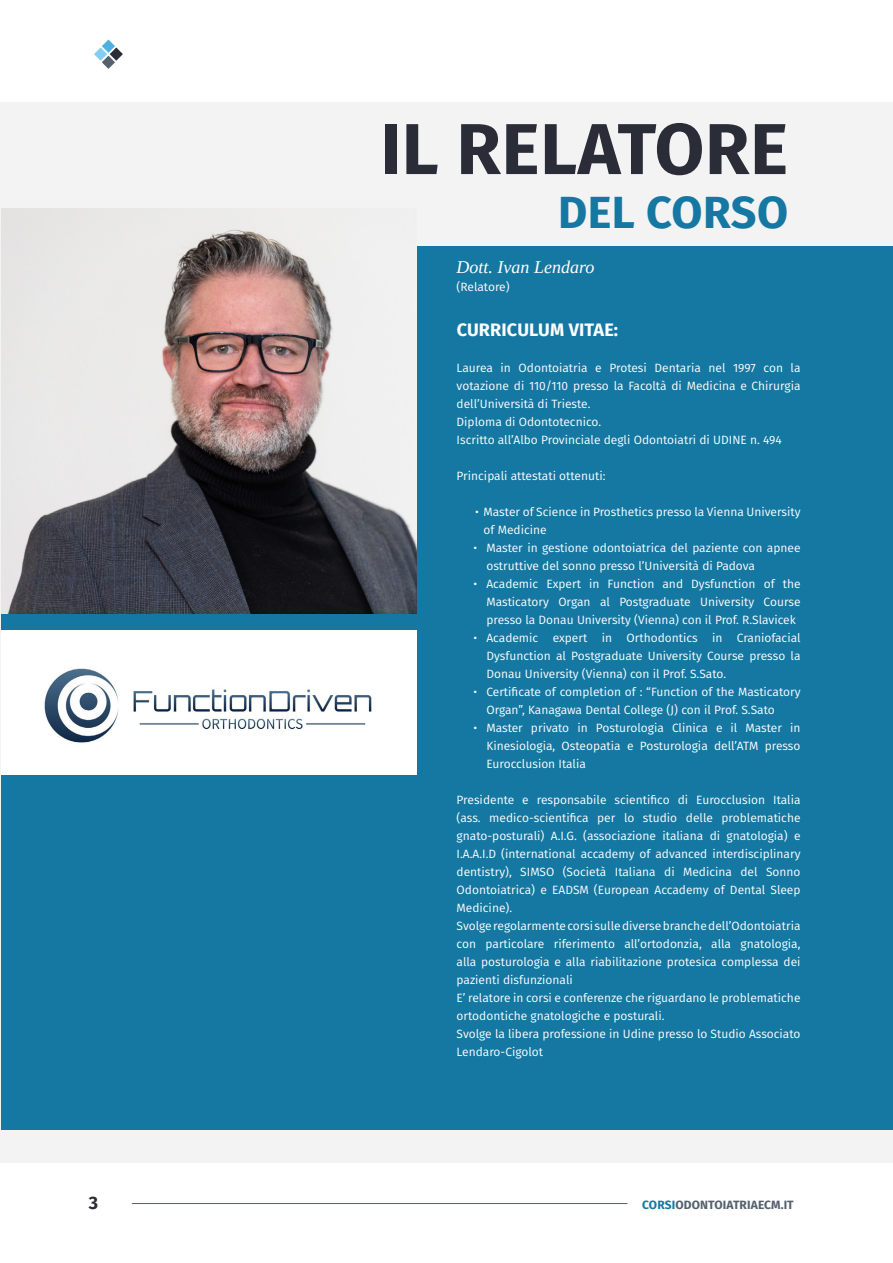
<style>
.page{position:relative;width:893px;height:1263px;background:#fff}
.page>*{position:absolute;margin:0;border:0;box-sizing:border-box;transform-origin:0 0}
.t1{font:700 72px "Fira Sans";letter-spacing:.01em;color:#2a2c38}
.t2{font:700 45px "Fira Sans";letter-spacing:.01em;color:#1578a2}
.t3{font:italic 18px "Liberation Serif";color:#fff}
.t4{font:700 18px "Fira Sans";letter-spacing:.01em;color:#fff}
.t5{font:700 18px "Fira Sans";color:#2a2c38}
.t6{font:12px/18px "Fira Sans";color:#fff}
.t7{font:700 12px "Fira Sans";letter-spacing:.01em;color:#55616e}
.s1{color:#1578a2}
</style>
<div class="page">
<div style="left:0;top:102px;width:893px;height:1060px;background:#f4f3f4"></div>
<div style="left:1px;top:246px;width:892px;height:883px;background:#1578a2"></div>
<img style="left:1px;top:209px;width:415px;height:405px">
<img style="left:1px;top:631px;width:415px;height:143px">
<hr style="left:132px;top:1203px;width:495px;height:1px;background:#55616e">
<svg style="left:94px;top:40px;width:21px;height:29px"></svg>
<img style="left:110px;top:47px;width:13px;height:14px">
<h1 class="t1" style="left:380px;top:88px;width:410px">IL RELATORE</h1>
<h2 class="t2" style="left:558px;top:174px;width:232px">DEL CORSO</h2>
<h3 class="t3" style="left:457px;top:255px;width:139px">Dott. Ivan Lendaro</h3>
<p class="t6" style="left:457px;top:278px;width:55px">(Relatore)</p>
<h3 class="t4" style="left:457px;top:315px;width:163px">CURRICULUM VITAE:</h3>
<p class="t6" style="left:457px;top:359px;width:345px">Laurea in Odontoiatria e Protesi Dentaria nel 1997 con la votazione di 110/110 presso la Facoltà di Medicina e Chirurgia dell’Università di Trieste.<br>Diploma di Odontotecnico.<br>Iscritto all’Albo Provinciale degli Odontoiatri di UDINE n. 494</p>
<p class="t6" style="left:457px;top:467px;width:150px">Principali attestati ottenuti:</p>
<p class="t6" style="left:484px;top:503px;width:318px;text-indent:-9px">• Master of Science in Prosthetics presso la Vienna University of Medicine</p>
<p class="t6" style="left:486px;top:539px;width:316px;text-indent:-13px">• Master in gestione odontoiatrica del paziente con apnee ostruttive del sonno presso l’Università di Padova</p>
<p class="t6" style="left:486px;top:575px;width:316px;text-align:justify;text-indent:-13px">• Academic Expert in Function and Dysfunction of the Masticatory Organ al Postgraduate University Course presso la Donau University (Vienna) con il Prof. R.Slavicek</p>
<p class="t6" style="left:486px;top:629px;width:316px;text-align:justify;text-indent:-13px">• Academic expert in Orthodontics in Craniofacial Dysfunction al Postgraduate University Course presso la Donau University (Vienna) con il Prof. S.Sato.</p>
<p class="t6" style="left:486px;top:683px;width:316px;text-indent:-13px">• Certificate of completion of : “Function of the Masticatory<br>Organ”, Kanagawa Dental College (J) con il Prof. S.Sato</p>
<p class="t6" style="left:486px;top:719px;width:316px;text-align:justify;text-indent:-13px">• Master privato in Posturologia Clinica e il Master in Kinesiologia, Osteopatia e Posturologia dell’ATM presso Eurocclusion Italia</p>
<p class="t6" style="left:457px;top:791px;width:345px">Presidente e responsabile scientifico di Eurocclusion Italia (ass. medico-scientifica per lo studio delle problematiche gnato-posturali) A.I.G. (associazione italiana di gnatologia) e I.A.A.I.D (international accademy of advanced interdisciplinary dentistry), SIMSO (Società Italiana di Medicina del Sonno Odontoiatrica) e EADSM (European Accademy of Dental Sleep Medicine).<br>Svolge regolarmente corsi sulle diverse branche dell’Odontoiatria con particolare riferimento all’ortodonzia, alla gnatologia, alla posturologia e alla riabilitazione protesica complessa dei pazienti disfunzionali<br>E’ relatore in corsi e conferenze che riguardano le problematiche ortodontiche gnatologiche e posturali.<br>Svolge la libera professione in Udine presso lo Studio Associato Lendaro-Cigolot</p>
<h3 class="t5" style="left:89px;top:1188px;width:11px">3</h3>
<p class="t7" style="left:642px;top:1195px;width:153px"><span class="s1">CORSI</span>ODONTOIATRIAECM.IT</p>
</div>
